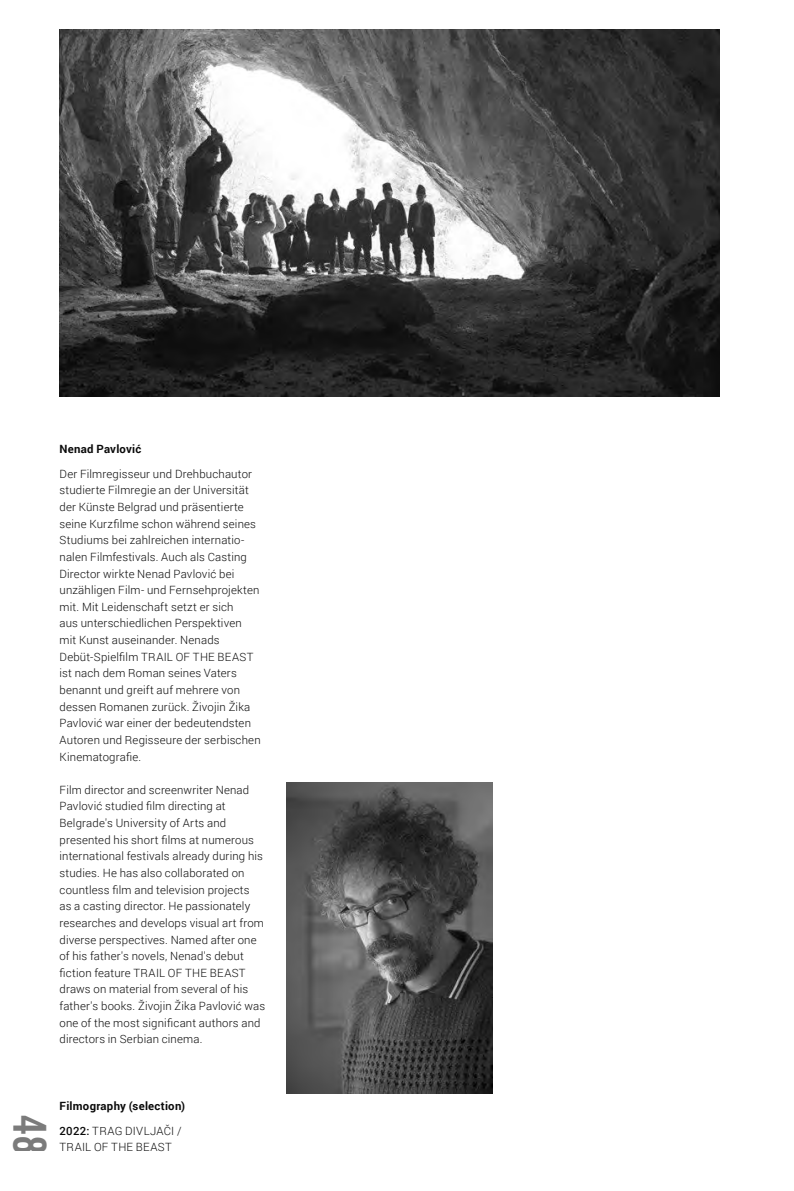
<style>
.page{position:relative;width:794px;height:1191px;background:#fff}
.page>*{position:absolute;margin:0;border:0;box-sizing:border-box;transform-origin:0 0}
.t1{font:45.5px "Trade Gothic LT Pro Bd Cn 20";color:#7b7b7b}
.t2{font:300 11.38px/16.6px "Roboto";letter-spacing:.015em;color:#0b0b0b}
.t3{font:700 11.38px/24.8px "Roboto";letter-spacing:.02em;color:#0b0b0b}
.s1{font-weight:500}
.s2{font-weight:300}
</style>
<div class="page">
<img style="left:286px;top:783px;width:207px;height:310px">
<img style="left:60px;top:30px;width:659px;height:366px">
<p class="t3" style="left:60px;top:436px;width:83px">Nenad Pavlović</p>
<p class="t2" style="left:60px;top:465px;width:203px">Der Filmregisseur und Drehbuchautor studierte Filmregie an der Universität der Künste Belgrad und präsentierte seine Kurzfilme schon während seines Studiums bei zahlreichen internatio&shy;nalen Filmfestivals. Auch als Casting Director wirkte Nenad Pavlović bei unzähligen Film- und Fernsehprojekten mit. Mit Leidenschaft setzt er sich<br>aus unterschiedlichen Perspektiven mit Kunst auseinander. Nenads Debüt-Spielfilm TRAIL OF THE BEAST ist nach dem Roman seines Vaters benannt und greift auf mehrere von dessen Romanen zurück. Živojin Žika Pavlović war einer der bedeutendsten Autoren und Regisseure der serbischen Kinematografie.</p>
<p class="t2" style="left:60px;top:781px;width:207px">Film director and screenwriter Nenad Pavlović studied film directing at Belgrade's University of Arts and presented his short films at numerous international festivals already during his studies. He has also collaborated on countless film and television projects<br>as a casting director. He passionately researches and develops visual art from diverse perspectives. Named after one of his father's novels, Nenad's debut fiction feature TRAIL OF THE BEAST draws on material from several of his father's books. Živojin Žika Pavlović was one of the most significant authors and directors in Serbian cinema.</p>
<h1 class="t1" style="left:57px;top:1115px;width:41px;rotate:90deg">48</h1>
<p class="t3" style="left:60px;top:1093px;width:127px">Filmography (selection)<br><span class="s1">2022:</span> <span class="s2">TRAG DIVLJAČI /</span></p>
<p class="t2" style="left:60px;top:1138px;width:114px">TRAIL OF THE BEAST</p>
</div>
